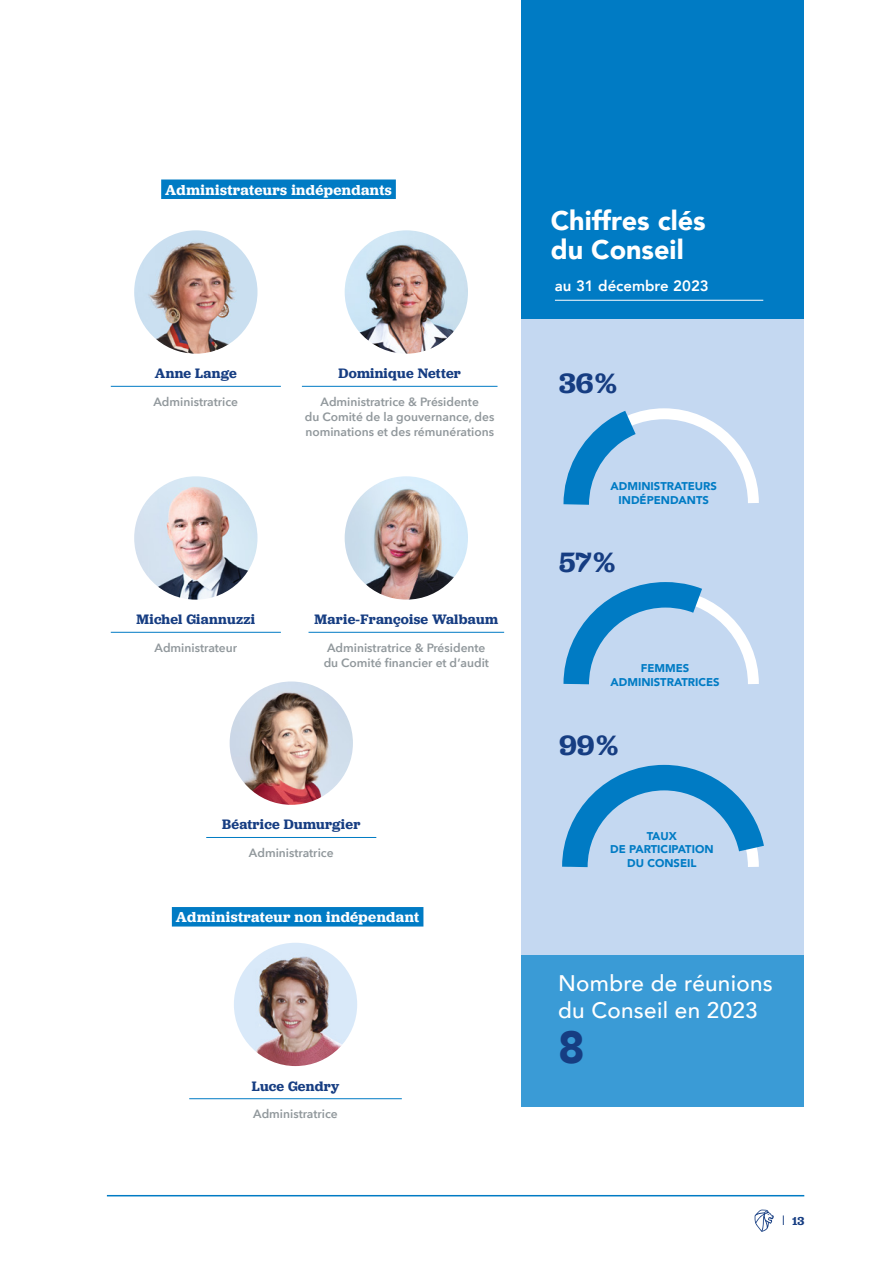
<style>
.page{position:relative;width:893px;height:1263px;background:#fff}
.page>*{position:absolute;margin:0;border:0;box-sizing:border-box;transform-origin:0 0}
.t1{font:900 45px "Avenir";color:#163d82}
.t2{font:600 29.1px "Jubilat";color:#163d82}
.t3{font:900 27px/28.5px "Avenir";color:#fff}
.t4{font:500 22.5px/27px "Avenir";letter-spacing:.01em;color:#fff}
.t5{font:600 15px "Jubilat";letter-spacing:.025em;color:#fff}
.t6{font:800 15px "Avenir";color:#fff}
.t7{font:600 14.25px "Jubilat";letter-spacing:.02em;color:#163d82}
.t8{font:600 12px/15px "Avenir Next";color:#91989c;text-align:center}
.t9{font:600 12px "Jubilat";color:#163d82}
.t10{font:900 11.25px/13.5px "Avenir";color:#007bc4;text-align:center}
.s1{font-family:"Avenir";font-weight:400;font-size:13.5px}
</style>
<div class="page">
<svg style="left:755px;top:1209px;width:19px;height:23px"></svg>
<hr style="left:107px;top:1195px;width:697px;height:1px;background:#007bc4">
<div style="left:161px;top:179px;width:235px;height:20px;background:#007bc4"></div>
<img style="left:230px;top:681px;width:123px;height:124px;border-radius:62px">
<hr style="left:206px;top:837px;width:170px;height:1px;background:#007bc4">
<img style="left:134px;top:476px;width:123px;height:124px;border-radius:62px">
<hr style="left:111px;top:632px;width:170px;height:1px;background:#007bc4">
<div style="left:172px;top:907px;width:251px;height:19px;background:#007bc4"></div>
<img style="left:234px;top:943px;width:123px;height:123px;border-radius:62px">
<hr style="left:189px;top:1098px;width:213px;height:1px;background:#007bc4">
<img style="left:345px;top:230px;width:123px;height:124px;border-radius:62px">
<hr style="left:302px;top:386px;width:195px;height:1px;background:#007bc4">
<img style="left:134px;top:230px;width:123px;height:124px;border-radius:62px">
<hr style="left:111px;top:386px;width:170px;height:1px;background:#007bc4">
<img style="left:345px;top:476px;width:123px;height:124px;border-radius:62px">
<hr style="left:309px;top:632px;width:195px;height:1px;background:#007bc4">
<div style="left:521px;top:954px;width:283px;height:153px;background:#3a9bd6"></div>
<div style="left:521px;top:319px;width:283px;height:635px;background:#c4d8f1"></div>
<div style="left:521px;top:0;width:283px;height:319px;background:#007bc4"></div>
<hr style="left:555px;top:300px;width:208px;height:1px;background:#fff">
<svg style="left:563px;top:408px;width:196px;height:97px"></svg>
<svg style="left:562px;top:764px;width:202px;height:104px"></svg>
<svg style="left:563px;top:582px;width:196px;height:103px"></svg>
<p class="t5" style="left:165px;top:180px;width:228px">Administrateurs indépendants</p>
<p class="t7" style="left:155px;top:364px;width:83px">Anne Lange</p>
<p class="t8" style="left:153px;top:394px;width:86px">Administratrice</p>
<p class="t7" style="left:338px;top:364px;width:124px">Dominique Netter</p>
<p class="t8" style="left:305px;top:394px;width:191px">Administratrice &amp; Présidente<br>du Comité de la gouvernance, des nominations et des rémunérations</p>
<p class="t7" style="left:137px;top:610px;width:120px">Michel Giannuzzi</p>
<p class="t8" style="left:155px;top:640px;width:84px">Administrateur</p>
<p class="t7" style="left:315px;top:610px;width:185px">Marie-Françoise Walbaum</p>
<p class="t8" style="left:324px;top:640px;width:167px;text-align:left">Administratrice &amp; Présidente du Comité financier et d’audit</p>
<p class="t7" style="left:222px;top:815px;width:140px">Béatrice Dumurgier</p>
<p class="t8" style="left:249px;top:845px;width:86px">Administratrice</p>
<p class="t5" style="left:176px;top:908px;width:245px">Administrateur non indépendant</p>
<p class="t7" style="left:252px;top:1077px;width:89px">Luce Gendry</p>
<p class="t8" style="left:253px;top:1106px;width:86px">Administratrice</p>
<h3 class="t3" style="left:551px;top:206px;width:157px">Chiffres clés du Conseil</h3>
<p class="t6" style="left:555px;top:274px;width:155px">au 31 décembre 2023</p>
<h2 class="t2" style="left:559px;top:364px;width:59px">36 %</h2>
<p class="t10" style="left:611px;top:479px;width:108px">ADMINISTRATEURS<br>INDÉPENDANTS</p>
<h2 class="t2" style="left:559px;top:544px;width:57px">57 %</h2>
<p class="t10" style="left:610px;top:661px;width:111px">FEMMES<br>ADMINISTRATRICES</p>
<h2 class="t2" style="left:559px;top:727px;width:61px">99 %</h2>
<p class="t10" style="left:610px;top:829px;width:105px">TAUX<br>DE PARTICIPATION<br>DU CONSEIL</p>
<h3 class="t4" style="left:558px;top:968px;width:216px">Nombre de réunions du Conseil en 2023</h3>
<h1 class="t1" style="left:558px;top:1008px;width:28px">8</h1>
<p class="t9" style="left:782px;top:1214px;width:24px"><span class="s1">I</span> 13</p>
</div>
